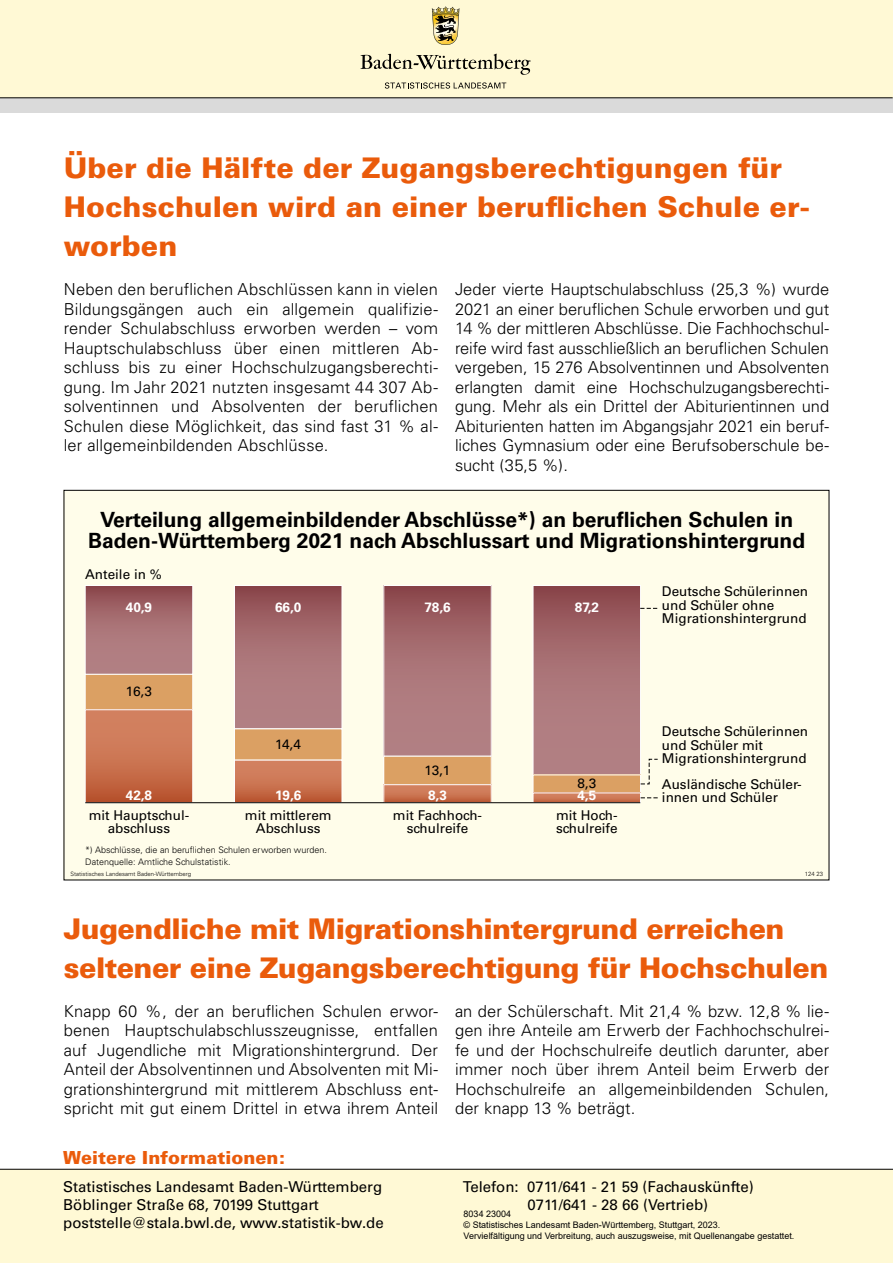
<style>
.page{position:relative;width:893px;height:1263px;background:#fff}
.page>*{position:absolute;margin:0;border:0;box-sizing:border-box;transform-origin:0 0}
.t1{font:900 28.5px/39px "Univers";letter-spacing:-.015em;color:#ea5b0b}
.t2{font:700 21px/21px "Univers";color:#000;text-align:center}
.t3{font:900 18px "Univers";letter-spacing:.005em;color:#ea5b0b}
.t4{font:300 16.5px/19.5px "Univers";letter-spacing:.005em;color:#000;text-align:justify}
.t5{font:15px/18px "Univers";color:#000}
.t6{font:13.5px/13.5px "Univers";color:#000}
.t7{font:700 13.5px "Univers";color:#fff}
.t8{font:9px/10.8px "Arial";color:#000}
.t9{font:300 9px/12px "Univers";color:#000}
.t10{font:300 6px "Univers";color:#000}
</style>
<div class="page">
<div style="left:0;top:1169px;width:893px;height:94px;background:#fff9d5"></div>
<hr style="left:0;top:1169px;width:893px;height:1px;background:#000">
<div style="left:0;top:98px;width:893px;height:15px;background:#dadada"></div>
<div style="left:0;top:0;width:893px;height:98px;background:#fff9d5"></div>
<svg style="left:361px;top:54px;width:170px;height:21px"></svg>
<svg style="left:432px;top:6px;width:27px;height:39px"></svg>
<svg style="left:385px;top:82px;width:121px;height:7px"></svg>
<hr style="left:0;top:98px;width:893px;height:1px;background:#000">
<div style="left:64px;top:490px;width:765px;height:390px;background:#fffdea"></div>
<div style="left:85px;top:585px;width:108px;height:89px;background:linear-gradient(to bottom,#935155,#ba8c8f)"></div>
<div style="left:85px;top:585px;width:108px;height:89px;border:1px solid #fff"></div>
<div style="left:234px;top:585px;width:108px;height:144px;background:linear-gradient(to bottom,#935156,#ba8c8f)"></div>
<div style="left:234px;top:585px;width:108px;height:144px;border:1px solid #fff"></div>
<div style="left:384px;top:585px;width:107px;height:171px;background:linear-gradient(to bottom,#935156,#ba8c8f)"></div>
<svg style="left:535px;top:587px;width:104px;height:186px;background:#a66e72"></svg>
<div style="left:533px;top:585px;width:108px;height:190px;border:1px solid #fff"></div>
<div style="left:85px;top:674px;width:108px;height:36px;background:#dba063"></div>
<div style="left:85px;top:674px;width:108px;height:36px;border:1px solid #fff"></div>
<div style="left:234px;top:729px;width:108px;height:31px;background:#dba063"></div>
<div style="left:384px;top:756px;width:107px;height:29px;background:#dba063"></div>
<div style="left:384px;top:756px;width:107px;height:29px;border:1px solid #fff"></div>
<div style="left:533px;top:775px;width:107px;height:18px;background:#dba063"></div>
<div style="left:85px;top:710px;width:108px;height:93px;background:linear-gradient(to bottom,#d88a6a,#bb5934)"></div>
<div style="left:85px;top:709px;width:108px;height:94px;border:1px solid #fff"></div>
<div style="left:234px;top:760px;width:108px;height:43px;background:linear-gradient(to bottom,#d88a6a,#bc5b36)"></div>
<div style="left:234px;top:760px;width:108px;height:43px;border:1px solid #fff"></div>
<svg style="left:386px;top:786px;width:103px;height:15px;background:#cb7452"></svg>
<div style="left:384px;top:784px;width:107px;height:19px;border:1px solid #fff"></div>
<svg style="left:535px;top:795px;width:104px;height:6px"></svg>
<hr style="left:85px;top:802px;width:555px;height:1px;background:#000">
<svg style="left:641px;top:797px;width:17px;height:1px"></svg>
<svg style="left:640px;top:759px;width:18px;height:25px"></svg>
<svg style="left:640px;top:608px;width:17px;height:1px"></svg>
<h1 class="t1" style="left:64px;top:148px;width:747px">Über die Hälfte der Zugangsberechtigungen für<br>Hochschulen wird an einer beruflichen Schule er&shy;worben</h1>
<p class="t4" style="left:64px;top:279px;width:376px">Neben den beruflichen Abschlüssen kann in vielen Bildungsgängen auch ein allgemein qualifizie&shy;render Schulabschluss erworben werden – vom Hauptschulabschluss über einen mittleren Ab&shy;schluss bis zu einer Hochschulzugangsberechti&shy;gung. Im Jahr 2021 nutzten insgesamt 44 307 Ab&shy;solventinnen und Absolventen der beruflichen Schulen diese Möglichkeit, das sind fast 31 % al&shy;ler allgemeinbildenden Abschlüsse.</p>
<p class="t4" style="left:455px;top:279px;width:376px">Jeder vierte Hauptschulabschluss (25,3 %) wurde 2021 an einer beruflichen Schule erworben und gut 14 % der mittleren Abschlüsse. Die Fachhochschul&shy;reife wird fast ausschließlich an beruflichen Schulen vergeben, 15 276 Absolventinnen und Absolventen erlangten damit eine Hochschulzugangsberechti&shy;gung. Mehr als ein Drittel der Abiturientinnen und Abiturienten hatten im Abgangsjahr 2021 ein beruf&shy;liches Gymnasium oder eine Berufsoberschule be&shy;sucht (35,5 %).</p>
<p class="t2" style="left:88px;top:509px;width:719px">Verteilung allgemeinbildender Abschlüsse*) an beruflichen Schulen in<br>Baden-Württemberg 2021 nach Abschlussart und Migrationshintergrund</p>
<p class="t6" style="left:85px;top:568px;width:78px">Anteile in %</p>
<p class="t6" style="left:662px;top:584px;width:148px">Deutsche Schülerinnen und Schüler ohne<br>Migrationshintergrund</p>
<p class="t7" style="left:424px;top:600px;width:28px">78,6</p>
<p class="t7" style="left:575px;top:600px;width:25px">87,2</p>
<p class="t7" style="left:126px;top:600px;width:28px">40,9</p>
<p class="t7" style="left:275px;top:600px;width:28px">66,0</p>
<p class="t6" style="left:126px;top:685px;width:28px">16,3</p>
<p class="t7" style="left:126px;top:788px;width:28px">42,8</p>
<p class="t6" style="left:89px;top:808px;width:102px;text-align:center">mit Hauptschul&shy;abschluss</p>
<p class="t6" style="left:275px;top:737px;width:27px">14,4</p>
<p class="t7" style="left:275px;top:788px;width:28px">19,6</p>
<p class="t6" style="left:245px;top:808px;width:88px;text-align:center">mit mittlerem<br>Abschluss</p>
<p class="t9" style="left:85px;top:843px;width:243px">*) Abschlüsse, die an beruflichen Schulen erworben wurden.<br>Datenquelle: Amtliche Schulstatistik.</p>
<p class="t10" style="left:70px;top:870px;width:122px">Statistisches Landesamt Baden-Württemberg</p>
<p class="t6" style="left:424px;top:763px;width:28px">13,1</p>
<p class="t7" style="left:428px;top:788px;width:20px">8,3</p>
<p class="t6" style="left:393px;top:808px;width:91px;text-align:center">mit Fachhoch&shy;schulreife</p>
<p class="t6" style="left:577px;top:777px;width:20px">8,3</p>
<p class="t7" style="left:577px;top:788px;width:20px">4,5</p>
<p class="t6" style="left:556px;top:808px;width:63px">mit Hoch&shy;schulreife</p>
<p class="t6" style="left:662px;top:725px;width:148px">Deutsche Schülerinnen und Schüler mit<br>Migrationshintergrund</p>
<p class="t6" style="left:662px;top:777px;width:141px">Ausländische Schüler&shy;innen und Schüler</p>
<p class="t10" style="left:805px;top:870px;width:20px">124 23</p>
<h1 class="t1" style="left:64px;top:909px;width:766px">Jugendliche mit Migrationshintergrund erreichen seltener eine Zugangsberechtigung für Hochschulen</h1>
<p class="t4" style="left:64px;top:1001px;width:376px">Knapp 60 %, der an beruflichen Schulen erwor&shy;benen Hauptschulabschlusszeugnisse, entfallen auf Jugendliche mit Migrationshintergrund. Der Anteil der Absolventinnen und Absolventen mit Mi&shy;grationshintergrund mit mittlerem Abschluss ent&shy;spricht mit gut einem Drittel in etwa ihrem Anteil</p>
<p class="t4" style="left:455px;top:1001px;width:376px">an der Schülerschaft. Mit 21,4 % bzw. 12,8 % lie&shy;gen ihre Anteile am Erwerb der Fachhochschulrei&shy;fe und der Hochschulreife deutlich darunter, aber immer noch über ihrem Anteil beim Erwerb der Hochschulreife an allgemeinbildenden Schulen, der knapp 13 % beträgt.</p>
<p class="t3" style="left:63px;top:1146px;width:224px">Weitere Informationen:</p>
<p class="t5" style="left:63px;top:1178px;width:322px">Statistisches Landesamt Baden-Württemberg<br>Böblinger Straße 68, 70199 Stuttgart poststelle@stala.bwl.de, www.statistik-bw.de</p>
<p class="t5" style="left:527px;top:1178px;width:228px;text-indent:-64px">Telefon: 0711/641 - 21 59 (Fachauskünfte)<br>0711/641 - 28 66 (Vertrieb)</p>
<p class="t8" style="left:464px;top:1208px;width:332px">8034 23004<br>© Statistisches Landesamt Baden-Württemberg, Stuttgart, 2023.<br>Vervielfältigung und Verbreitung, auch auszugsweise, mit Quellenangabe gestattet.</p>
</div>
